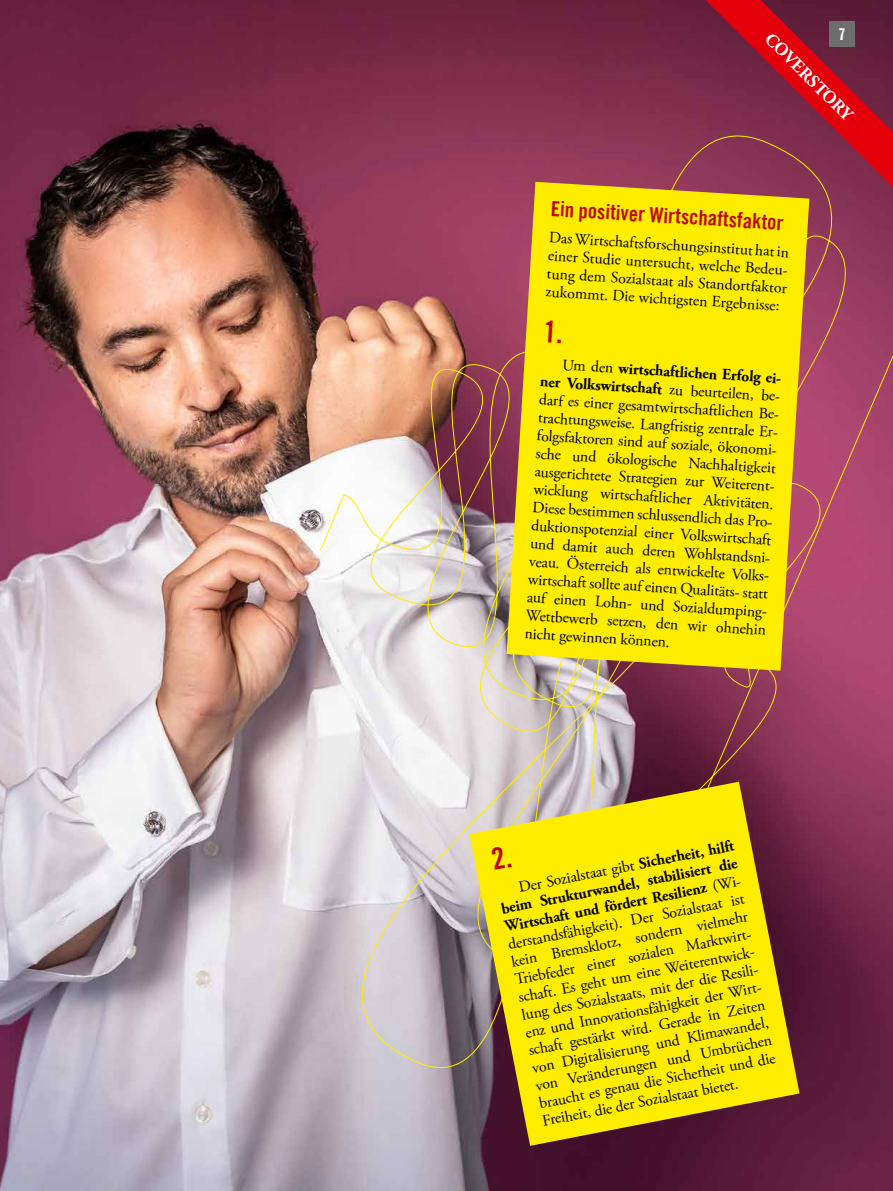
<style>
.page{position:relative;width:893px;height:1191px;background:#fff}
.page>*{position:absolute;margin:0;border:0;box-sizing:border-box;transform-origin:0 0}
.t1{font:21px "Trade Gothic Bold Cond Twenty";color:#bd0807}
.t2{font:700 18px "Adobe Garamond Pro";color:#fff}
.t3{font:16.5px "Franklin Gothic Std Extra Cond";color:#fff}
.t4{font:15.75px/18px "Adobe Garamond Pro";color:#000}
.t5{font:700 15.75px/18.8px "Adobe Garamond Pro";color:#000}
.s1{font-weight:700}
</style>
<div class="page">
<img style="left:0;top:0;width:893px;height:1191px">
<img style="left:146px;top:60px;width:747px;height:1068px">
<svg style="left:706px;top:0;width:187px;height:187px;background:#8f2038"></svg>
<svg style="left:507px;top:182px;width:302px;height:488px;background:#f4da0c"></svg>
<svg style="left:469px;top:781px;width:330px;height:364px;background:#d7bf19"></svg>
<svg style="left:545px;top:320px;width:16px;height:23px"></svg>
<svg style="left:491px;top:846px;width:21px;height:23px"></svg>
<p class="t3" style="left:839px;top:26px;width:7px">7</p>
<p class="t2" style="left:775px;top:28px;width:117px;rotate:45deg">COVERSTORY</p>
<h1 class="t1" style="left:552px;top:195px;width:235px;rotate:4deg">Ein positiver Wirtschaftsfaktor</h1>
<p class="t4" style="left:549px;top:230px;width:245px;rotate:3deg">Das Wirtschaftsforschungsinstitut hat in einer Studie untersucht, welche Bedeu&shy;tung dem Sozialstaat als Standortfaktor zukommt. Die wichtigsten Ergebnisse:</p>
<p class="t4" style="left:563px;top:356px;width:52px;rotate:3deg">Um den</p>
<p class="t5" style="left:542px;top:353px;width:245px;text-indent:77px;rotate:4deg">wirtschaftlichen Erfolg ei&shy;ner Volkswirtschaft</p>
<p class="t4" style="left:538px;top:374px;width:247px;text-indent:132px;rotate:3deg">zu beurteilen, be&shy;darf es einer gesamtwirtschaftlichen Be&shy;trachtungsweise. Langfristig zentrale Er&shy;folgsfaktoren sind auf soziale, ökonomi&shy;sche und ökologische Nachhaltigkeit ausgerichtete Strategien zur Weiterent&shy;wicklung wirtschaftlicher Aktivitäten.<br>Diese bestimmen schlussendlich das Pro&shy;duktionspotenzial einer Volkswirtschaft und damit auch deren Wohlstandsni&shy;veau. Österreich als entwickelte Volks&shy;wirtschaft sollte auf einen Qualitäts- statt auf einen Lohn- und Sozialdumping-Wettbewerb setzen, den wir ohnehin nicht gewinnen können.</p>
<p class="t4" style="left:496px;top:883px;width:242px;text-align:justify;text-indent:21px;rotate:-11deg">Der Sozialstaat gibt <span class="s1">Sicherheit, hilft beim Strukturwandel, stabilisiert die Wirtschaft und fördert Resilienz</span> (Wi&shy;derstandsfähigkeit). Der Sozialstaat ist kein Bremsklotz, sondern vielmehr Triebfeder einer sozialen Marktwirt&shy;schaft. Es geht um eine Weiterentwick&shy;lung des Sozialstaats, mit der die Resili&shy;enz und Innovationsfähigkeit der Wirt&shy;schaft gestärkt wird. Gerade in Zeiten von Digitalisierung und Klimawandel, von Veränderungen und Umbrüchen braucht es genau die Sicherheit und die Freiheit, die der Sozialstaat bietet.</p>
</div>
